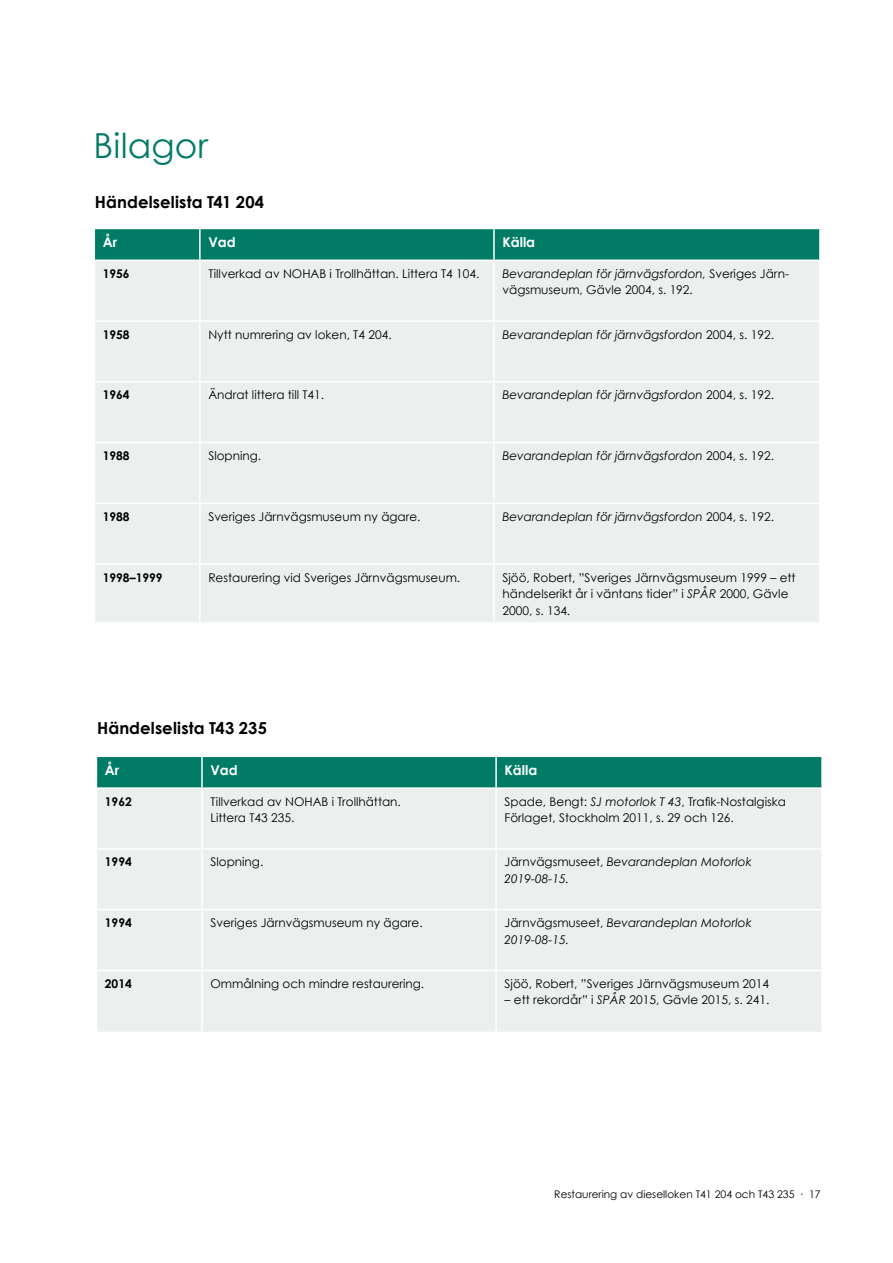
<style>
.page{position:relative;width:893px;height:1263px;background:#fff}
.page>*{position:absolute;margin:0;border:0;box-sizing:border-box;transform-origin:0 0}
.t1{font:34.5px "Century Gothic";letter-spacing:.005em;color:#007c66}
.t2{font:700 16.5px "Century Gothic";letter-spacing:.01em;color:#000}
.t3{font:700 13.5px "Century Gothic";color:#fff}
.t4{font:12px/16.5px "Century Gothic";color:#000}
.t5{font:italic 12px/16.5px "Century Gothic";color:#000}
.t6{font:700 12px "Century Gothic";color:#000}
.t7{font:10.5px "Century Gothic";color:#000}
.s1{font-style:italic}
.s2{font-style:normal}
</style>
<div class="page">
<svg style="left:95px;top:229px;width:724px;height:31px;background:#057e69"></svg>
<div style="left:95px;top:261px;width:724px;height:361px;background:#ebf0ef"></div>
<hr style="left:199px;top:229px;width:2px;height:31px;background:#fff">
<hr style="left:493px;top:229px;width:2px;height:31px;background:#fff">
<hr style="left:199px;top:261px;width:2px;height:59px;background:#fff">
<hr style="left:493px;top:261px;width:2px;height:59px;background:#fff">
<hr style="left:94px;top:320px;width:106px;height:2px;background:#fff">
<hr style="left:94px;top:381px;width:106px;height:2px;background:#fff">
<hr style="left:94px;top:442px;width:106px;height:1px;background:#fff">
<hr style="left:94px;top:503px;width:106px;height:1px;background:#fff">
<hr style="left:94px;top:563px;width:106px;height:2px;background:#fff">
<hr style="left:200px;top:320px;width:294px;height:2px;background:#fff">
<hr style="left:199px;top:322px;width:2px;height:59px;background:#fff">
<hr style="left:200px;top:381px;width:294px;height:2px;background:#fff">
<hr style="left:199px;top:383px;width:2px;height:59px;background:#fff">
<hr style="left:200px;top:442px;width:294px;height:1px;background:#fff">
<hr style="left:199px;top:443px;width:2px;height:60px;background:#fff">
<hr style="left:200px;top:503px;width:294px;height:1px;background:#fff">
<hr style="left:199px;top:504px;width:2px;height:59px;background:#fff">
<hr style="left:200px;top:563px;width:294px;height:2px;background:#fff">
<hr style="left:199px;top:565px;width:2px;height:57px;background:#fff">
<hr style="left:494px;top:320px;width:327px;height:2px;background:#fff">
<hr style="left:493px;top:322px;width:2px;height:59px;background:#fff">
<hr style="left:494px;top:381px;width:327px;height:2px;background:#fff">
<hr style="left:493px;top:383px;width:2px;height:59px;background:#fff">
<hr style="left:494px;top:442px;width:327px;height:1px;background:#fff">
<hr style="left:493px;top:443px;width:2px;height:60px;background:#fff">
<hr style="left:494px;top:503px;width:327px;height:1px;background:#fff">
<hr style="left:493px;top:504px;width:2px;height:59px;background:#fff">
<hr style="left:494px;top:563px;width:327px;height:2px;background:#fff">
<hr style="left:493px;top:565px;width:2px;height:57px;background:#fff">
<div style="left:97px;top:757px;width:724px;height:30px;background:#007c66"></div>
<div style="left:97px;top:789px;width:724px;height:243px;background:#ebf0ef"></div>
<hr style="left:201px;top:757px;width:2px;height:30px;background:#fff">
<hr style="left:495px;top:757px;width:2px;height:30px;background:#fff">
<hr style="left:201px;top:789px;width:2px;height:59px;background:#fff">
<hr style="left:495px;top:789px;width:2px;height:59px;background:#fff">
<hr style="left:96px;top:848px;width:106px;height:2px;background:#fff">
<hr style="left:96px;top:909px;width:106px;height:1px;background:#fff">
<hr style="left:96px;top:970px;width:106px;height:1px;background:#fff">
<hr style="left:202px;top:848px;width:294px;height:2px;background:#fff">
<hr style="left:201px;top:850px;width:2px;height:59px;background:#fff">
<hr style="left:202px;top:909px;width:294px;height:1px;background:#fff">
<hr style="left:201px;top:910px;width:2px;height:60px;background:#fff">
<hr style="left:202px;top:970px;width:294px;height:1px;background:#fff">
<hr style="left:201px;top:971px;width:2px;height:61px;background:#fff">
<hr style="left:496px;top:848px;width:327px;height:2px;background:#fff">
<hr style="left:495px;top:850px;width:2px;height:59px;background:#fff">
<hr style="left:496px;top:909px;width:327px;height:1px;background:#fff">
<hr style="left:495px;top:910px;width:2px;height:60px;background:#fff">
<hr style="left:496px;top:970px;width:327px;height:1px;background:#fff">
<hr style="left:495px;top:971px;width:2px;height:61px;background:#fff">
<h2 class="t1" style="left:94px;top:124px;width:116px">Bilagor</h2>
<h3 class="t2" style="left:95px;top:191px;width:171px">Händelselista T41 204</h3>
<p class="t3" style="left:103px;top:234px;width:16px">År</p>
<p class="t3" style="left:208px;top:234px;width:29px">Vad</p>
<p class="t3" style="left:502px;top:234px;width:34px">Källa</p>
<p class="t6" style="left:103px;top:266px;width:28px">1956</p>
<p class="t4" style="left:208px;top:265px;width:273px">Tillverkad av NOHAB i Trollhättan. Littera T4 104.</p>
<p class="t4" style="left:502px;top:265px;width:288px"><span class="s1">Bevarandeplan för järnvägsfordon,</span> Sveriges Järn&shy;vägsmuseum, Gävle 2004, s. 192.</p>
<p class="t6" style="left:103px;top:327px;width:28px">1958</p>
<p class="t4" style="left:208px;top:326px;width:185px">Nytt numrering av loken, T4 204.</p>
<p class="t5" style="left:502px;top:326px;width:273px">Bevarandeplan för järnvägsfordon <span class="s2">2004, s. 192.</span></p>
<p class="t6" style="left:103px;top:387px;width:28px">1964</p>
<p class="t4" style="left:208px;top:387px;width:117px">Ändrat littera till T41.</p>
<p class="t5" style="left:502px;top:387px;width:273px">Bevarandeplan för järnvägsfordon <span class="s2">2004, s. 192.</span></p>
<p class="t6" style="left:103px;top:448px;width:28px">1988</p>
<p class="t4" style="left:208px;top:447px;width:54px">Slopning.</p>
<p class="t5" style="left:502px;top:447px;width:273px">Bevarandeplan för järnvägsfordon <span class="s2">2004, s. 192.</span></p>
<p class="t6" style="left:103px;top:509px;width:28px">1988</p>
<p class="t4" style="left:208px;top:508px;width:214px">Sveriges Järnvägsmuseum ny ägare.</p>
<p class="t5" style="left:502px;top:508px;width:273px">Bevarandeplan för järnvägsfordon <span class="s2">2004, s. 192.</span></p>
<p class="t6" style="left:103px;top:570px;width:61px">1998–1999</p>
<p class="t4" style="left:208px;top:569px;width:253px">Restaurering vid Sveriges Järnvägsmuseum.</p>
<p class="t4" style="left:502px;top:569px;width:295px">Sjöö, Robert, ”Sveriges Järnvägsmuseum 1999 – ett händelserikt år i väntans tider” i <span class="s1">SPÅR</span> 2000, Gävle<br>2000, s. 134.</p>
<h3 class="t2" style="left:97px;top:718px;width:171px">Händelselista T43 235</h3>
<p class="t3" style="left:105px;top:761px;width:16px">År</p>
<p class="t3" style="left:210px;top:761px;width:29px">Vad</p>
<p class="t3" style="left:505px;top:761px;width:34px">Källa</p>
<p class="t6" style="left:105px;top:794px;width:28px">1962</p>
<p class="t4" style="left:210px;top:793px;width:192px">Tillverkad av NOHAB i Trollhättan.<br>Littera T43 235.</p>
<p class="t4" style="left:505px;top:793px;width:283px">Spade, Bengt: <span class="s1">SJ motorlok T 43</span>, Trafik-Nostalgiska<br>Förlaget, Stockholm 2011, s. 29 och 126.</p>
<p class="t6" style="left:105px;top:854px;width:28px">1994</p>
<p class="t4" style="left:210px;top:854px;width:54px">Slopning.</p>
<p class="t5" style="left:505px;top:854px;width:249px"><span class="s2">Järnvägsmuseet,</span> Bevarandeplan Motorlok<br>2019-08-15.</p>
<p class="t6" style="left:105px;top:915px;width:28px">1994</p>
<p class="t4" style="left:210px;top:914px;width:214px">Sveriges Järnvägsmuseum ny ägare.</p>
<p class="t5" style="left:505px;top:914px;width:249px"><span class="s2">Järnvägsmuseet,</span> Bevarandeplan Motorlok<br>2019-08-15.</p>
<p class="t6" style="left:105px;top:976px;width:28px">2014</p>
<p class="t4" style="left:210px;top:975px;width:215px">Ommålning och mindre restaurering.</p>
<p class="t4" style="left:505px;top:975px;width:266px">Sjöö, Robert, ”Sveriges Järnvägsmuseum 2014</p>
<p class="t4" style="left:505px;top:992px;width:266px">– ett rekordår” i <span class="s1">SPÅR</span> 2015, Gävle 2015, s. 241.</p>
<p class="t7" style="left:554px;top:1187px;width:268px">Restaurering av dieselloken T41 204 och T43 235 ∙ 17</p>
</div>
